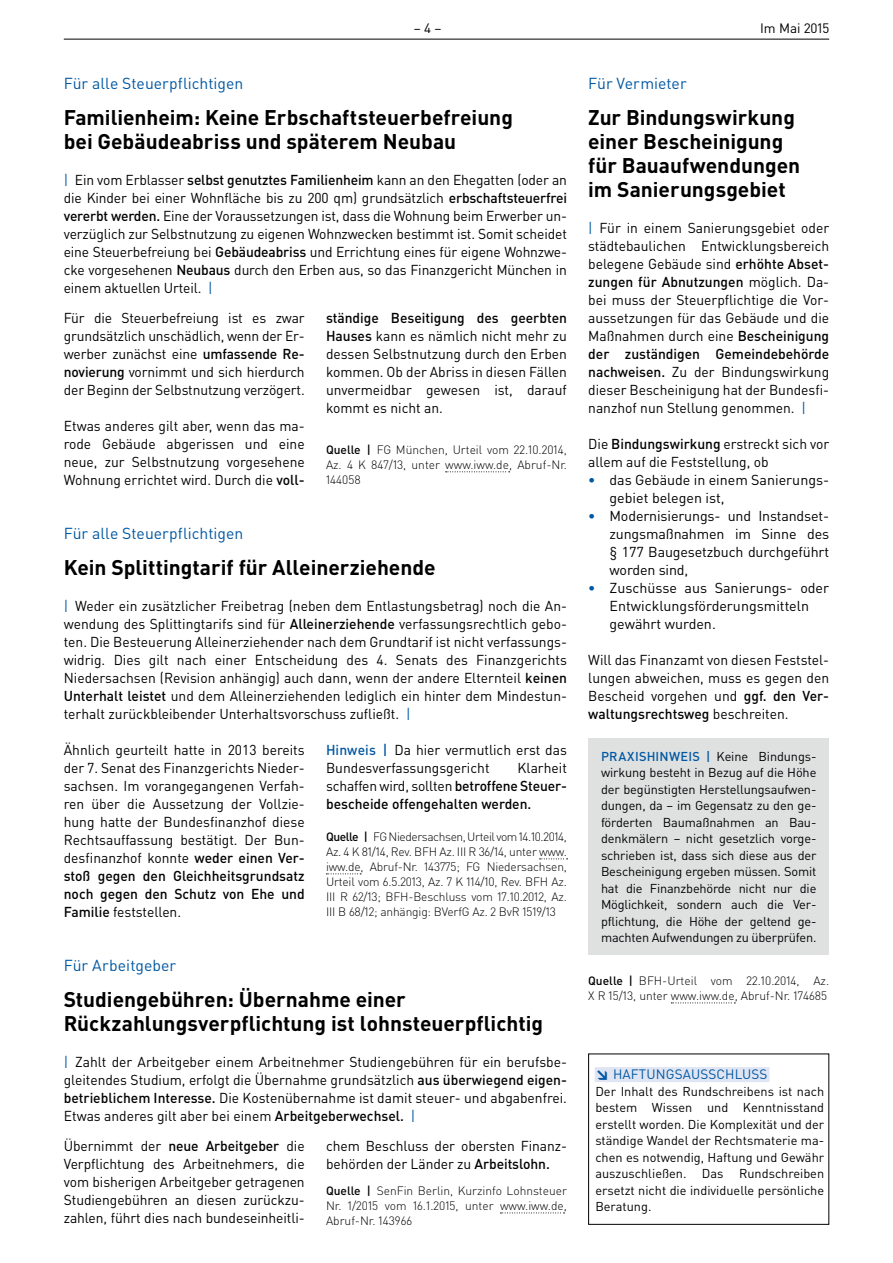
<style>
.page{position:relative;width:893px;height:1263px;background:#fff}
.page>*{position:absolute;margin:0;border:0;box-sizing:border-box;transform-origin:0 0}
.t1{font:700 21px/24px "DIN Pro";letter-spacing:-.005em;color:#000002}
.t2{font:15.75px "DIN Pro";color:#0157a2}
.t3{font:14.25px/18px "DIN Pro";color:#000002;text-align:justify}
.t4{font:500 14.25px/18px "DIN Pro";color:#000002;text-align:justify}
.t5{font:13.5px "DIN Pro";letter-spacing:.01em;color:#0157a2}
.t6{font:13.5px "DIN Pro";color:#000002}
.t7{font:12.75px/16.5px "DIN Pro";letter-spacing:-.015em;color:#000002;text-align:justify}
.t8{font:300 12px/15px "DIN Pro";color:#000002;text-align:justify}
.s1{color:#0157a2}
.s2{font-weight:500}
.s3{font-weight:500;color:#0157a2}
.s4{font-weight:400}
.s5{font-weight:900}
</style>
<div class="page">
<hr style="left:64px;top:39px;width:765px;height:1px;background:#000002">
<div style="left:595px;top:1067px;width:174px;height:15px;background:#e0e5f3"></div>
<div style="left:588px;top:1053px;width:241px;height:172px;border:1px solid #000002"></div>
<svg style="left:671px;top:1002px;width:64px;height:1px"></svg>
<div style="left:588px;top:738px;width:241px;height:217px;background:#dfe1e1"></div>
<svg style="left:446px;top:471px;width:64px;height:1px"></svg>
<svg style="left:500px;top:1212px;width:64px;height:1px"></svg>
<svg style="left:539px;top:858px;width:29px;height:1px"></svg>
<svg style="left:326px;top:873px;width:35px;height:1px"></svg>
<p class="t6" style="left:414px;top:19px;width:29px">– 4 –</p>
<p class="t6" style="left:760px;top:19px;width:71px">Im Mai 2015</p>
<p class="t2" style="left:64px;top:73px;width:181px">Für alle Steuerpflichtigen</p>
<h1 class="t1" style="left:64px;top:105px;width:451px">Familienheim: Keine Erbschaftsteuerbefreiung bei Gebäudeabriss und späterem Neubau</h1>
<p class="t3" style="left:64px;top:171px;width:505px"><span class="s1">|</span> Ein vom Erblasser <span class="s2">selbst genutztes Familienheim</span> kann an den Ehegatten (oder an die Kinder bei einer Wohnfläche bis zu 200 qm) grundsätzlich <span class="s2">erbschaftsteuerfrei vererbt werden.</span> Eine der Voraussetzungen ist, dass die Wohnung beim Erwerber un&shy;verzüglich zur Selbstnutzung zu eigenen Wohnzwecken bestimmt ist. Somit scheidet eine Steuerbefreiung bei <span class="s2">Gebäudeabriss</span> und Errichtung eines für eigene Wohnzwe&shy;cke vorgesehenen <span class="s2">Neubaus</span> durch den Erben aus, so das Finanzgericht München in einem aktuellen Urteil. <span class="s1">|</span></p>
<p class="t3" style="left:64px;top:309px;width:242px">Für die Steuerbefreiung ist es zwar grundsätzlich unschädlich, wenn der Er&shy;werber zunächst eine <span class="s2">umfassende Re&shy;novierung</span> vornimmt und sich hierdurch der Beginn der Selbstnutzung verzögert.</p>
<p class="t3" style="left:64px;top:417px;width:242px">Etwas anderes gilt aber, wenn das ma&shy;rode Gebäude abgerissen und eine neue, zur Selbstnutzung vorgesehene Wohnung errichtet wird. Durch die <span class="s2">voll-</span></p>
<p class="t3" style="left:326px;top:309px;width:242px"><span class="s2">ständige Beseitigung des geerbten Hauses</span> kann es nämlich nicht mehr zu dessen Selbstnutzung durch den Erben kommen. Ob der Abriss in diesen Fällen unvermeidbar gewesen ist, darauf kommt es nicht an.</p>
<p class="t8" style="left:326px;top:441px;width:242px"><span class="s2">Quelle |</span> FG München, Urteil vom 22.10.2014, Az. 4 K 847/13, unter www.iww.de, Abruf-Nr.<br>144058</p>
<p class="t2" style="left:64px;top:523px;width:181px">Für alle Steuerpflichtigen</p>
<h1 class="t1" style="left:64px;top:555px;width:373px">Kein Splittingtarif für Alleinerziehende</h1>
<p class="t3" style="left:64px;top:597px;width:505px"><span class="s1">|</span> Weder ein zusätzlicher Freibetrag (neben dem Entlastungsbetrag) noch die An&shy;wendung des Splittingtarifs sind für <span class="s2">Alleinerziehende</span> verfassungsrechtlich gebo&shy;ten. Die Besteuerung Alleinerziehender nach dem Grundtarif ist nicht verfassungs&shy;widrig. Dies gilt nach einer Entscheidung des 4. Senats des Finanzgerichts Niedersachsen (Revision anhängig) auch dann, wenn der andere Elternteil <span class="s2">keinen Unterhalt leistet</span> und dem Alleinerziehenden lediglich ein hinter dem Mindestun&shy;terhalt zurückbleibender Unterhaltsvorschuss zufließt. <span class="s1">|</span></p>
<p class="t3" style="left:64px;top:741px;width:242px">Ähnlich geurteilt hatte in 2013 bereits der 7. Senat des Finanzgerichts Nieder&shy;sachsen. Im vorangegangenen Verfah&shy;ren über die Aussetzung der Vollzie&shy;hung hatte der Bundesfinanzhof diese Rechtsauffassung bestätigt. Der Bun&shy;desfinanzhof konnte <span class="s2">weder einen Ver&shy;stoß gegen den Gleichheitsgrundsatz noch gegen den Schutz von Ehe und Familie</span> feststellen.</p>
<p class="t3" style="left:326px;top:741px;width:242px"><span class="s3">Hinweis |</span> Da hier vermutlich erst das<br>Bundesverfassungsgericht</p>
<p class="t4" style="left:326px;top:759px;width:242px;text-indent:192px"><span class="s4">Klarheit schaffen wird, sollten</span> betroffene Steuer&shy;bescheide offengehalten werden.</p>
<p class="t8" style="left:326px;top:828px;width:242px"><span class="s2">Quelle |</span> FG Niedersachsen, Urteil vom 14.10.2014, Az. 4 K 81/14, Rev. BFH Az. III R 36/14, unter www. iww.de, Abruf-Nr. 143775; FG Niedersachsen, Urteil vom 6.5.2013, Az. 7 K 114/10, Rev. BFH Az.<br>III R 62/13; BFH-Beschluss vom 17.10.2012, Az.<br>III B 68/12; anhängig: BVerfG Az. 2 BvR 1519/13</p>
<p class="t2" style="left:64px;top:955px;width:114px">Für Arbeitgeber</p>
<h1 class="t1" style="left:64px;top:987px;width:481px">Studiengebühren: Übernahme einer<br>Rückzahlungsverpflichtung ist lohnsteuerpflichtig</h1>
<p class="t3" style="left:64px;top:1053px;width:505px"><span class="s1">|</span> Zahlt der Arbeitgeber einem Arbeitnehmer Studiengebühren für ein berufsbe&shy;gleitendes Studium, erfolgt die Übernahme grundsätzlich <span class="s2">aus überwiegend eigen&shy;betrieblichem Interesse.</span> Die Kostenübernahme ist damit steuer- und abgabenfrei.<br>Etwas anderes gilt aber bei einem <span class="s2">Arbeitgeberwechsel.</span> <span class="s1">|</span></p>
<p class="t3" style="left:64px;top:1137px;width:242px">Übernimmt der <span class="s2">neue Arbeitgeber</span> die Verpflichtung des Arbeitnehmers, die vom bisherigen Arbeitgeber getragenen Studiengebühren an diesen zurückzu&shy;zahlen, führt dies nach bundeseinheitli-</p>
<p class="t3" style="left:326px;top:1137px;width:242px">chem Beschluss der obersten Finanz&shy;behörden der Länder zu <span class="s2">Arbeitslohn.</span></p>
<p class="t8" style="left:326px;top:1182px;width:242px"><span class="s2">Quelle |</span> SenFin Berlin, Kurzinfo Lohnsteuer Nr. 1/2015 vom 16.1.2015, unter www.iww.de, Abruf-Nr. 143966</p>
<p class="t2" style="left:588px;top:73px;width:100px">Für Vermieter</p>
<h1 class="t1" style="left:588px;top:105px;width:213px">Zur Bindungswirkung einer Bescheinigung für Bauaufwendungen im Sanierungsgebiet</h1>
<p class="t3" style="left:588px;top:219px;width:242px"><span class="s1">|</span> Für in einem Sanierungsgebiet oder städtebaulichen Entwicklungsbereich belegene Gebäude sind <span class="s2">erhöhte Abset&shy;zungen für Abnutzungen</span> möglich. Da&shy;bei muss der Steuerpflichtige die Vor&shy;aussetzungen für das Gebäude und die Maßnahmen durch eine <span class="s2">Bescheinigung der zuständigen Gemeindebehörde nachweisen.</span> Zu der Bindungswirkung dieser Bescheinigung hat der Bundesfi&shy;nanzhof nun Stellung genommen. <span class="s1">|</span></p>
<p class="t3" style="left:588px;top:435px;width:242px">Die <span class="s2">Bindungswirkung</span> erstreckt sich vor allem auf die Feststellung, ob</p>
<p class="t3" style="left:609px;top:471px;width:221px;text-indent:-21px"><span class="s3">•</span> das Gebäude in einem Sanierungs&shy;gebiet belegen ist,</p>
<p class="t3" style="left:609px;top:507px;width:221px;text-indent:-21px"><span class="s3">•</span> Modernisierungs- und Instandset&shy;zungsmaßnahmen im Sinne des § 177 Baugesetzbuch durchgeführt worden sind,</p>
<p class="t3" style="left:609px;top:579px;width:221px;text-align:left;text-indent:-21px"><span class="s3">•</span> Zuschüsse aus Sanierungs- oder<br>Entwicklungsförderungsmitteln gewährt wurden.</p>
<p class="t3" style="left:588px;top:651px;width:242px">Will das Finanzamt von diesen Feststel&shy;lungen abweichen, muss es gegen den Bescheid vorgehen und <span class="s2">ggf. den Ver&shy;waltungsrechtsweg</span> beschreiten.</p>
<p class="t7" style="left:601px;top:747px;width:217px"><span class="s3">PRAXISHINWEIS |</span> Keine Bindungs&shy;wirkung besteht in Bezug auf die Höhe der begünstigten Herstellungsaufwen&shy;dungen, da – im Gegensatz zu den ge&shy;förderten Baumaßnahmen an Bau&shy;denkmälern – nicht gesetzlich vorge&shy;schrieben ist, dass sich diese aus der Bescheinigung ergeben müssen. Somit hat die Finanzbehörde nicht nur die Möglichkeit, sondern auch die Ver&shy;pflichtung, die Höhe der geltend ge&shy;machten Aufwendungen zu überprüfen.</p>
<p class="t8" style="left:588px;top:972px;width:242px"><span class="s2">Quelle |</span> BFH-Urteil vom 22.10.2014, Az.<br>X R 15/13, unter www.iww.de, Abruf-Nr. 174685</p>
<p class="t5" style="left:595px;top:1065px;width:173px"><span class="s5">↘</span> HAFTUNGSAUSSCHLUSS</p>
<p class="t7" style="left:595px;top:1082px;width:230px">Der Inhalt des Rundschreibens ist nach bestem Wissen und Kenntnisstand erstellt worden. Die Komplexität und der ständige Wandel der Rechtsmaterie ma&shy;chen es notwendig, Haftung und Gewähr auszuschließen. Das Rundschreiben ersetzt nicht die individuelle persönliche Beratung.</p>
</div>
